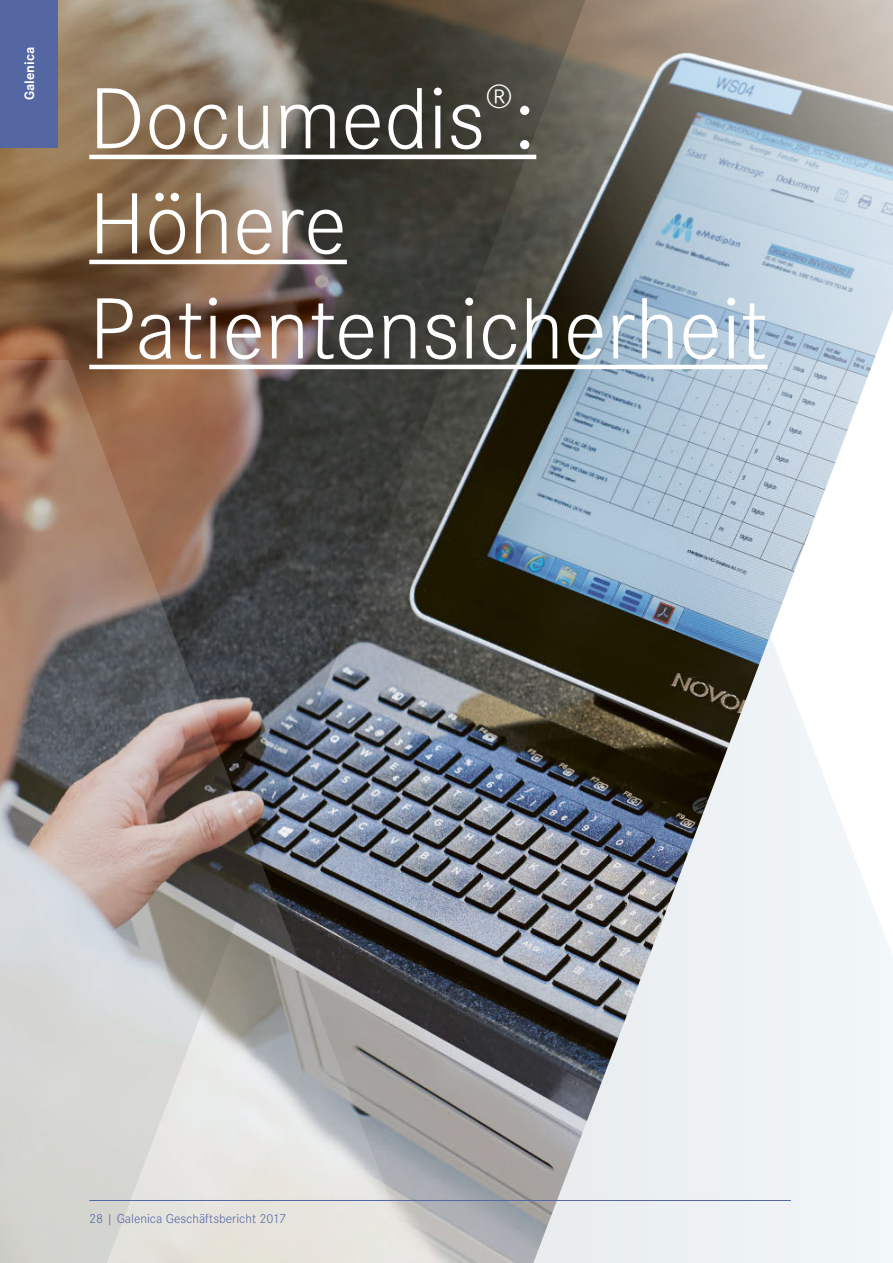
<style>
.page{position:relative;width:893px;height:1263px;background:#fff}
.page>*{position:absolute;margin:0;border:0;box-sizing:border-box;transform-origin:0 0}
.t1{font:300 90px/105px "Corporate S";color:#fff}
.t2{font:300 34.8px "Corporate S";color:#fff}
.t3{font:700 14.25px "Corporate S";color:#fff}
.t4{font:300 13.5px "Corporate S";color:#5467a3}
</style>
<div class="page">
<img style="left:590px;top:0;width:303px;height:1263px">
<img style="left:0;top:0;width:590px;height:1263px">
<img style="left:0;top:360px;width:419px;height:903px">
<hr style="left:89px;top:1200px;width:702px;height:1px;background:#5467a3">
<hr style="left:89px;top:155px;width:447px;height:4px;background:#fff">
<hr style="left:89px;top:260px;width:258px;height:4px;background:#fff">
<hr style="left:89px;top:365px;width:678px;height:4px;background:#fff">
<div style="left:0;top:0;width:58px;height:148px;background:#5467a3"></div>
<p class="t3" style="left:21px;top:100px;width:55px;rotate:-90deg">Galenica</p>
<p class="t2" style="left:485px;top:76px;width:29px">®</p>
<p class="t1" style="left:89px;top:67px;width:448px">Documedis :</p>
<p class="t1" style="left:89px;top:172px;width:680px">Höhere<br>Patientensicherheit</p>
<p class="t4" style="left:89px;top:1210px;width:198px">28 | Galenica Geschäftsbericht 2017</p>
</div>
